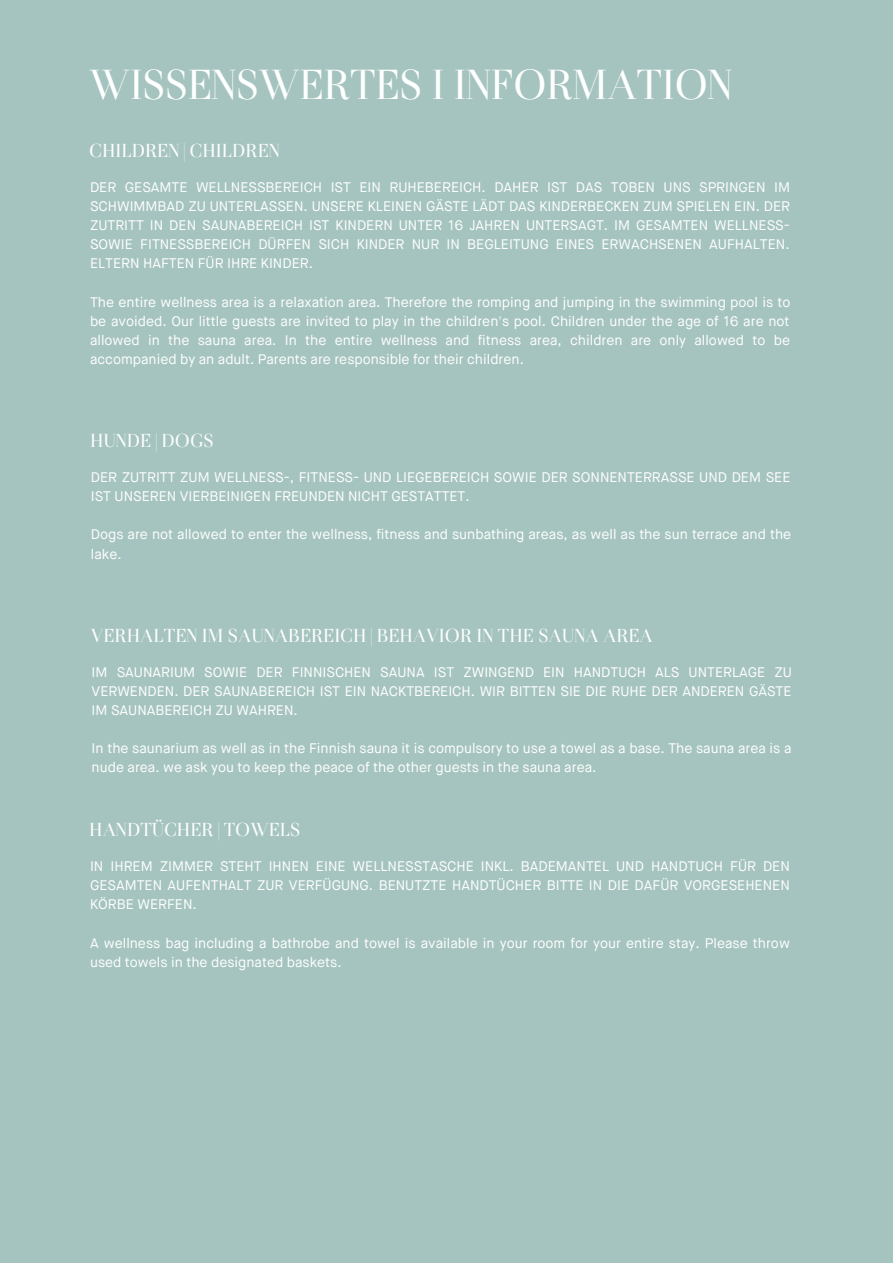
<style>
.page{position:relative;width:893px;height:1264px;background:#fff}
.page>*{position:absolute;margin:0;border:0;box-sizing:border-box;transform-origin:0 0}
.t1{font:43.5px "Otama Display";letter-spacing:-.01em;color:#feffff}
.t2{font:19.5px "Otama Display";color:#feffff}
.t3{font:13.8px/19px "Maison Neue";color:#feffff;text-align:justify}
</style>
<div class="page">
<div style="left:0;top:0;width:892px;height:1262px;background:#a6c4bf"></div>
<h1 class="t1" style="left:89px;top:67px;width:644px">WISSENSWERTES I INFORMATION</h1>
<h2 class="t2" style="left:89px;top:143px;width:192px">CHILDREN | CHILDREN</h2>
<p class="t3" style="left:90px;top:178px;width:701px">DER GESAMTE WELLNESSBEREICH IST EIN RUHEBEREICH. DAHER IST DAS TOBEN UNS SPRINGEN IM SCHWIMMBAD ZU UNTERLASSEN. UNSERE KLEINEN GÄSTE LÄDT DAS KINDERBECKEN ZUM SPIELEN EIN. DER ZUTRITT IN DEN SAUNABEREICH IST KINDERN UNTER 16 JAHREN UNTERSAGT. IM GESAMTEN WELLNESS-SOWIE FITNESSBEREICH DÜRFEN SICH KINDER NUR IN BEGLEITUNG EINES ERWACHSENEN AUFHALTEN.<br>ELTERN HAFTEN FÜR IHRE KINDER.</p>
<p class="t3" style="left:90px;top:293px;width:702px">The entire wellness area is a relaxation area. Therefore the romping and jumping in the swimming pool is to be avoided. Our little guests are invited to play in the children's pool. Children under the age of 16 are not allowed in the sauna area. In the entire wellness and fitness area, children are only allowed to be accompanied by an adult. Parents are responsible for their children.</p>
<h2 class="t2" style="left:90px;top:433px;width:125px">HUNDE | DOGS</h2>
<p class="t3" style="left:91px;top:469px;width:701px">DER ZUTRITT ZUM WELLNESS-, FITNESS- UND LIEGEBEREICH SOWIE DER SONNENTERRASSE UND DEM SEE<br>IST UNSEREN VIERBEINIGEN FREUNDEN NICHT GESTATTET.</p>
<p class="t3" style="left:91px;top:526px;width:702px">Dogs are not allowed to enter the wellness, fitness and sunbathing areas, as well as the sun terrace and the lake.</p>
<h2 class="t2" style="left:91px;top:627px;width:563px">VERHALTEN IM SAUNABEREICH | BEHAVIOR IN THE SAUNA AREA</h2>
<p class="t3" style="left:92px;top:663px;width:701px">IM SAUNARIUM SOWIE DER FINNISCHEN SAUNA IST ZWINGEND EIN HANDTUCH ALS UNTERLAGE ZU VERWENDEN. DER SAUNABEREICH IST EIN NACKTBEREICH. WIR BITTEN SIE DIE RUHE DER ANDEREN GÄSTE IM SAUNABEREICH ZU WAHREN.</p>
<p class="t3" style="left:92px;top:739px;width:701px">In the saunarium as well as in the Finnish sauna it is compulsory to use a towel as a base. The sauna area is a nude area. we ask you to keep the peace of the other guests in the sauna area.</p>
<h2 class="t2" style="left:89px;top:822px;width:213px">HANDTÜCHER | TOWELS</h2>
<p class="t3" style="left:90px;top:857px;width:701px">IN IHREM ZIMMER STEHT IHNEN EINE WELLNESSTASCHE INKL. BADEMANTEL UND HANDTUCH FÜR DEN GESAMTEN AUFENTHALT ZUR VERFÜGUNG. BENUTZTE HANDTÜCHER BITTE IN DIE DAFÜR VORGESEHENEN KÖRBE WERFEN.</p>
<p class="t3" style="left:90px;top:934px;width:701px">A wellness bag including a bathrobe and towel is available in your room for your entire stay. Please throw used towels in the designated baskets.</p>
</div>
